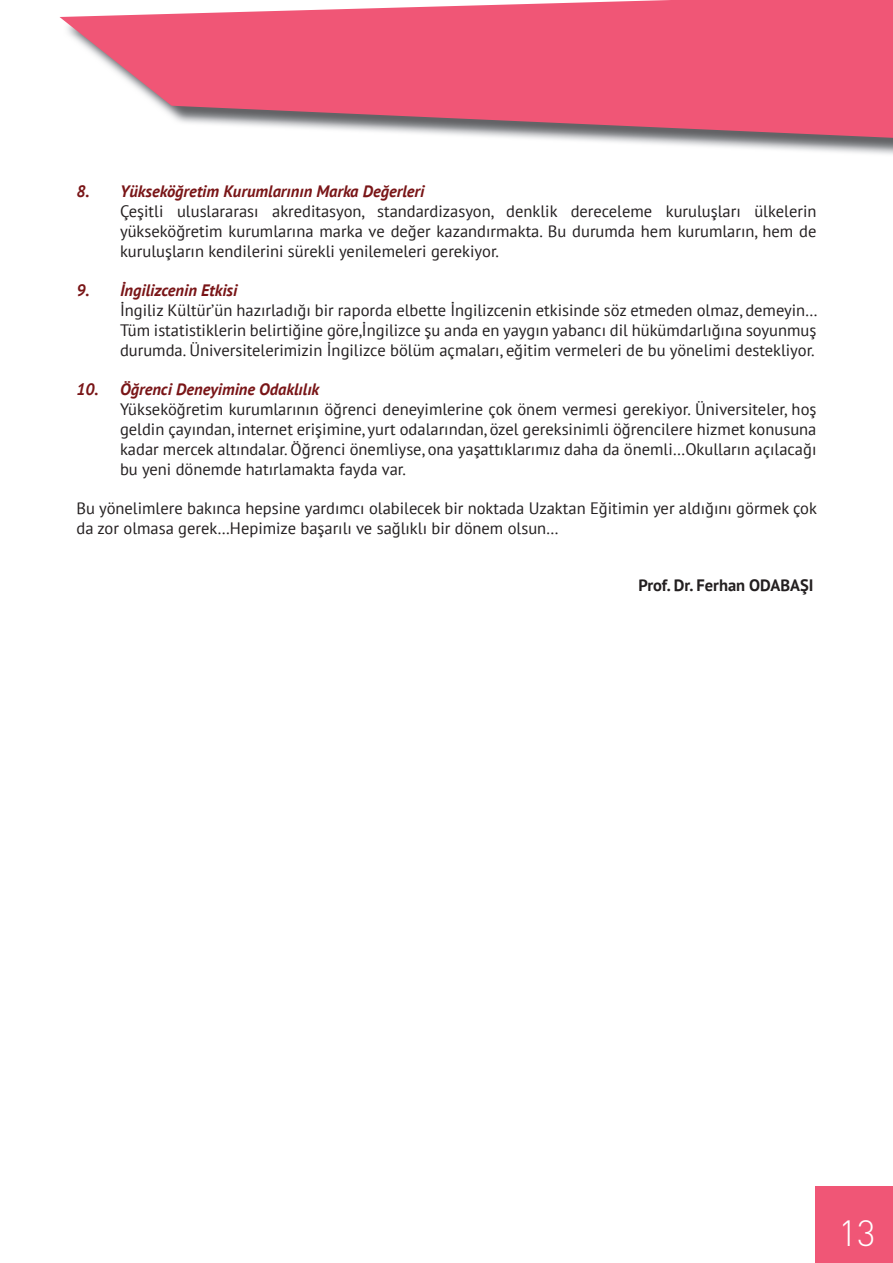
<style>
.page{position:relative;width:893px;height:1263px;background:#fff}
.page>*{position:absolute;margin:0;border:0;box-sizing:border-box;transform-origin:0 0}
.t1{font:300 36px "DIN Pro";color:#fff}
.t2{font:16.5px/19.8px "PT Sans";color:#231f20;text-align:justify}
.t3{font:italic 700 16.5px "PT Sans";color:#791517}
.t4{font:700 16.5px "PT Sans";color:#231f20}
</style>
<div class="page">
<div style="left:815px;top:1187px;width:78px;height:76px;background:#f05676"></div>
<img style="left:531px;top:138px;width:362px;height:17px">
<svg style="left:60px;top:0;width:833px;height:138px;background:#ea728b"></svg>
<p class="t3" style="left:77px;top:181px;width:349px">8. Yükseköğretim Kurumlarının Marka Değerleri</p>
<p class="t2" style="left:120px;top:201px;width:698px">Çeşitli uluslararası akreditasyon, standardizasyon, denklik dereceleme kuruluşları ülkelerin yükseköğretim kurumlarına marka ve değer kazandırmakta. Bu durumda hem kurumların, hem de kuruluşların kendilerini sürekli yenilemeleri gerekiyor.</p>
<p class="t3" style="left:77px;top:280px;width:162px">9. İngilizcenin Etkisi</p>
<p class="t2" style="left:120px;top:300px;width:699px">İngiliz Kültür’ün hazırladığı bir raporda elbette İngilizcenin etkisinde söz etmeden olmaz, demeyin… Tüm istatistiklerin belirtiğine göre,İngilizce şu anda en yaygın yabancı dil hükümdarlığına soyunmuş durumda. Üniversitelerimizin İngilizce bölüm açmaları, eğitim vermeleri de bu yönelimi destekliyor.</p>
<p class="t3" style="left:77px;top:379px;width:244px">10. Öğrenci Deneyimine Odaklılık</p>
<p class="t2" style="left:120px;top:399px;width:698px">Yükseköğretim kurumlarının öğrenci deneyimlerine çok önem vermesi gerekiyor. Üniversiteler, hoş geldin çayından, internet erişimine, yurt odalarından, özel gereksinimli öğrencilere hizmet konusuna kadar mercek altındalar. Öğrenci önemliyse, ona yaşattıklarımız daha da önemli…Okulların açılacağı bu yeni dönemde hatırlamakta fayda var.</p>
<p class="t2" style="left:77px;top:498px;width:742px">Bu yönelimlere bakınca hepsine yardımcı olabilecek bir noktada Uzaktan Eğitimin yer aldığını görmek çok da zor olmasa gerek…Hepimize başarılı ve sağlıklı bir dönem olsun…</p>
<p class="t4" style="left:638px;top:574px;width:177px">Prof. Dr. Ferhan ODABAŞI</p>
<h1 class="t1" style="left:839px;top:1205px;width:39px">13</h1>
</div>
